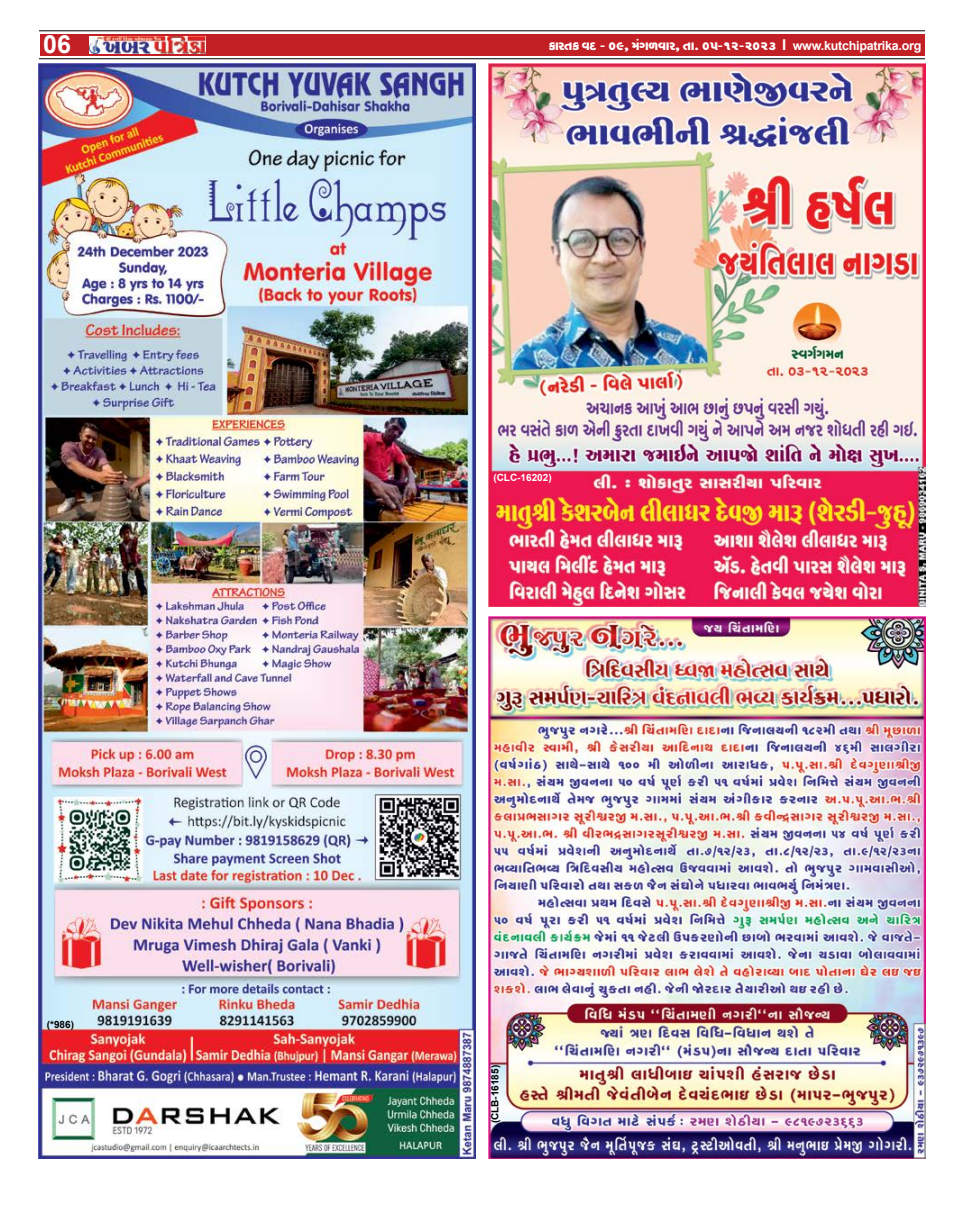
<style>
.page{position:relative;width:964px;height:1205px;background:#fff}
.page>*{position:absolute;margin:0;border:0;box-sizing:border-box;transform-origin:0 0}
.t1{font:700 25px "Arial";color:#fff}
.t2{font:15px "SHREE GUJ7";letter-spacing:-.02em;color:#fff}
.t3{font:700 10px "Arial";color:#000}
.t4{font:700 10px "Arial";color:#fff}
.s1{font-family:"Arial";font-weight:700}
.s2{font-family:"Arial";font-weight:700;font-size:12.5px}
</style>
<div class="page">
<div style="left:41px;top:34px;width:884px;height:21px;background:#c22025"></div>
<hr style="left:39px;top:58px;width:886px;height:1px;background:#000">
<hr style="left:39px;top:30px;width:886px;height:1px;background:#000">
<img style="left:90px;top:36px;width:116px;height:17px">
<img style="left:39px;top:64px;width:437px;height:1095px">
<img style="left:488px;top:616px;width:437px;height:542px">
<img style="left:488px;top:64px;width:437px;height:542px">
<h1 class="t1" style="left:43px;top:27px;width:29px">06</h1>
<p class="t2" style="left:549px;top:38px;width:374px">L$pfsL$ hv$ - 09, d„Nmhpf, sp. 05-12-2023 <span class="s1">I</span> <span class="s2">www.kutchipatrika.org</span></p>
<p class="t3" style="left:47px;top:1017px;width:29px">(*986)</p>
<p class="t4" style="left:493px;top:470px;width:60px">(CLC-16202)</p>
<p class="t3" style="left:488px;top:1123px;width:60px;rotate:-90deg">(CLB-16185)</p>
</div>
